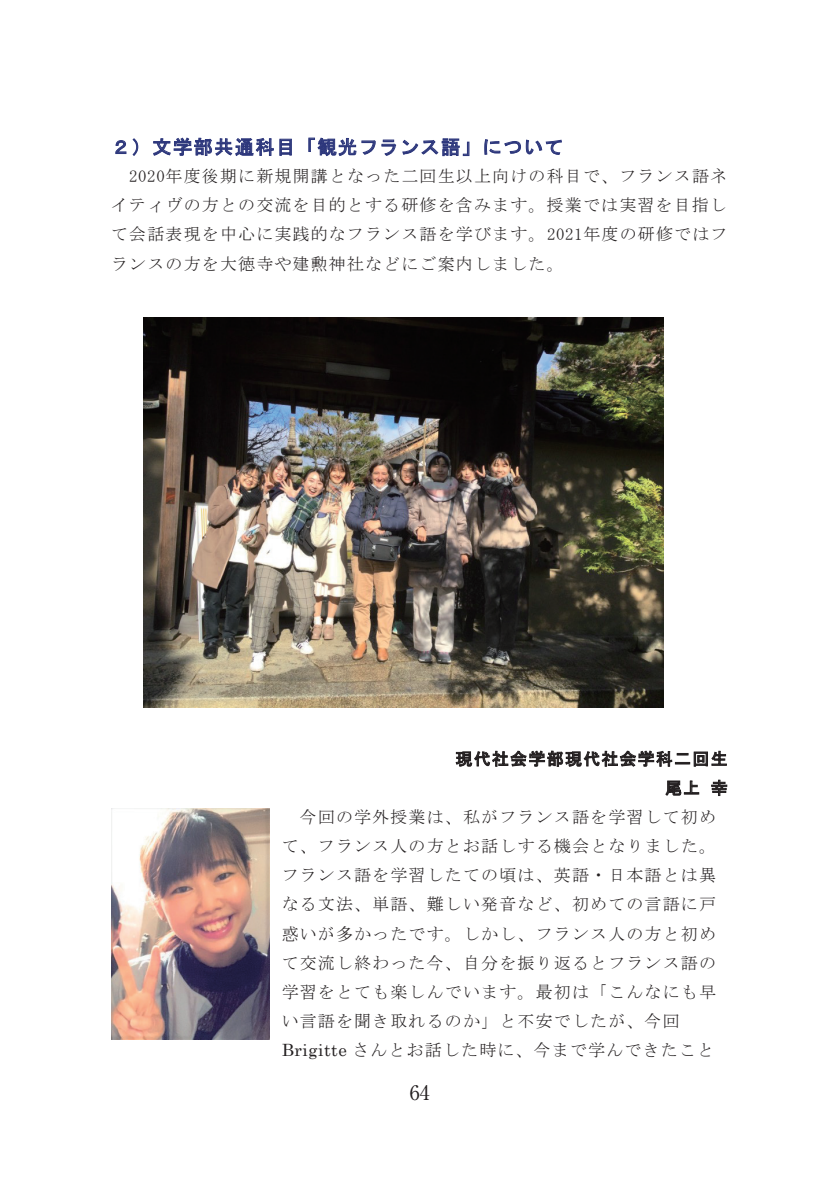
<style>
.page{position:relative;width:840px;height:1191px;background:#fff}
.page>*{position:absolute;margin:0;border:0;box-sizing:border-box;transform-origin:0 0}
.t1{font:20px "Ryumin Pro";color:#231f20}
.t2{font:19.2px "MS Gothic";letter-spacing:.07em;color:#2d377c}
.t3{font:16.8px/29.2px "MS Mincho";letter-spacing:.065em;color:#231f20;text-align:justify}
.t4{font:16.8px/29.2px "MS Gothic";letter-spacing:.08em;color:#231f20;text-align:right}
.s1{font-family:"Century"}
</style>
<div class="page">
<img style="left:111px;top:137px;width:617px;height:903px">
<p class="t2" style="left:111px;top:137px;width:453px">２）文学部共通科目「観光フランス語」について</p>
<p class="t3" style="left:111px;top:161px;width:617px;text-indent:18px">2020年度後期に新規開講となった二回生以上向けの科目で、フランス語ネイティヴの方との交流を目的とする研修を含みます。授業では実習を目指して会話表現を中心に実践的なフランス語を学びます。2021年度の研修ではフランスの方を大徳寺や建勲神社などにご案内しました。</p>
<p class="t4" style="left:455px;top:744px;width:273px">現代社会学部現代社会学科二回生尾上 幸</p>
<p class="t3" style="left:281px;top:802px;width:436px;text-align:left;text-indent:18px">今回の学外授業は、私がフランス語を学習して初めて、フランス人の方とお話しする機会となりました。フランス語を学習したての頃は、英語・日本語とは異なる文法、単語、難しい発音など、初めての言語に戸惑いが多かったです。しかし、フランス人の方と初めて交流し終わった今、自分を振り返るとフランス語の学習をとても楽しんでいます。最初は「こんなにも早い言語を聞き取れるのか」と不安でしたが、今回<br><span class="s1">Brigitte</span> さんとお話した時に、今まで学んできたこと</p>
<p class="t1" style="left:410px;top:1077px;width:21px">64</p>
</div>
